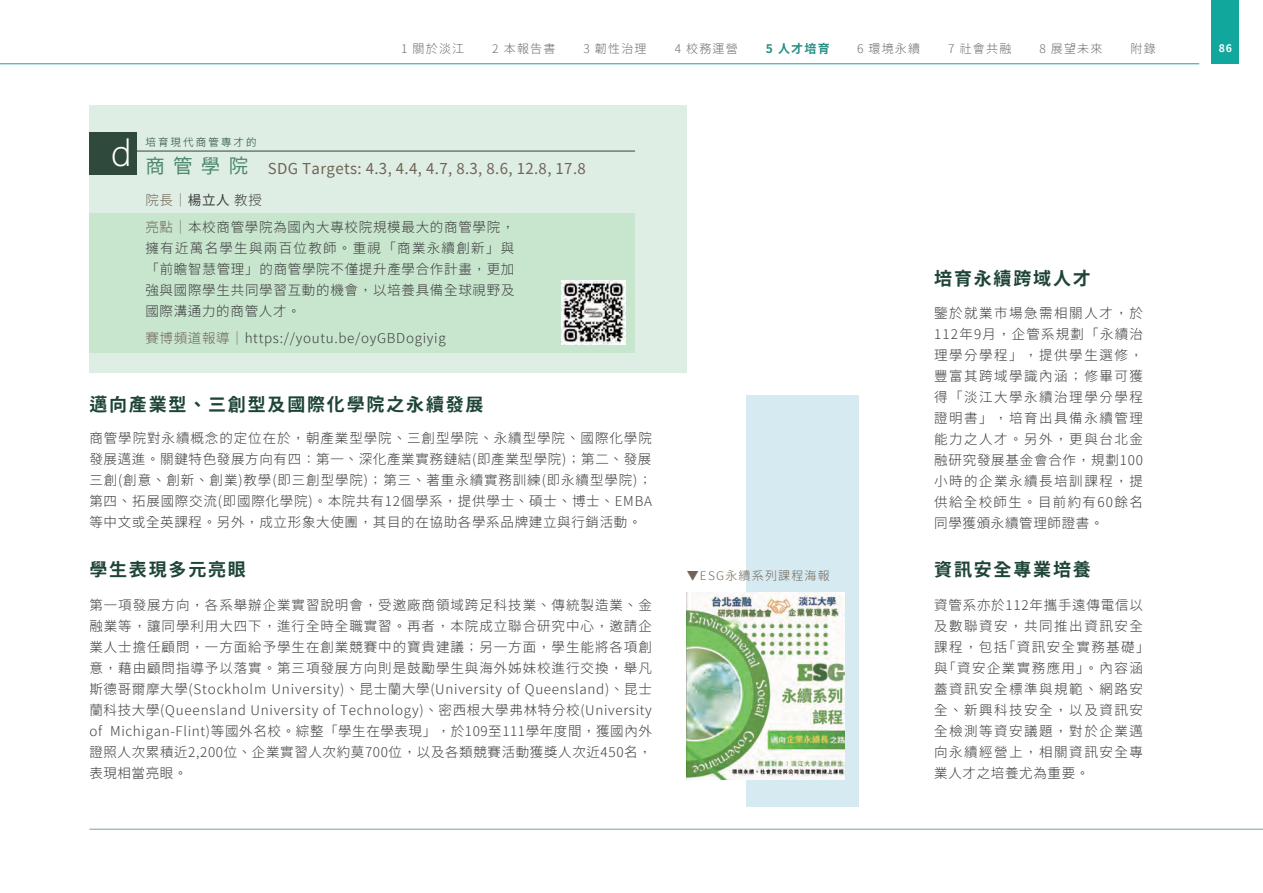
<style>
.page{position:relative;width:1263px;height:893px;background:#fff}
.page>*{position:absolute;margin:0;border:0;box-sizing:border-box;transform-origin:0 0}
.t1{font:19.5px "Taipei Sans TC Beta";color:#4c876b}
.t2{font:700 18px "Taipei Sans TC Beta";letter-spacing:.1em;color:#1e4438}
.t3{font:15px "Taipei Sans TC Beta";letter-spacing:.025em;color:#716557}
.t4{font:300 13.5px/21px "Taipei Sans TC Beta";letter-spacing:.05em;color:#3e3e3f;text-align:justify}
.t5{font:300 12px "Taipei Sans TC Beta";letter-spacing:.1em;color:#6c6d70}
.t6{font:300 12px "Taipei Sans TC Beta";letter-spacing:.1em;color:#716557}
.t7{font:700 12px "Taipei Sans TC Beta";color:#299085}
.t8{font:300 10.5px "Taipei Sans TC Beta";letter-spacing:.2em;color:#1e4438}
.t9{font:700 10.5px "Taipei Sans TC Beta";color:#fff}
.s1{color:#716557}
.s2{font-weight:400}
</style>
<div class="page">
<div style="left:746px;top:395px;width:113px;height:411px;background:#d6ebf1"></div>
<img style="left:687px;top:593px;width:157px;height:187px">
<hr style="left:0;top:63px;width:1199px;height:1px;background:#12a79d">
<div style="left:1212px;top:0;width:27px;height:64px;background:#12a79d"></div>
<div style="left:89px;top:106px;width:598px;height:267px;background:#dfeee4"></div>
<div style="left:89px;top:213px;width:546px;height:140px;background:#c8e5ce"></div>
<div style="left:89px;top:132px;width:48px;height:43px;background:#2f493d"></div>
<hr style="left:137px;top:151px;width:498px;height:1px;background:#2f493d">
<hr style="left:89px;top:829px;width:1174px;height:1px;background:#76a68e">
<img style="left:562px;top:281px;width:64px;height:64px">
<p class="t5" style="left:401px;top:42px;width:65px">1 關於淡江</p>
<p class="t5" style="left:492px;top:42px;width:65px">2 本報告書</p>
<p class="t5" style="left:583px;top:42px;width:65px">3 韌性治理</p>
<p class="t5" style="left:675px;top:42px;width:65px">4 校務運營</p>
<p class="t7" style="left:766px;top:42px;width:65px">5 人才培育</p>
<p class="t5" style="left:857px;top:42px;width:65px">6 環境永續</p>
<p class="t5" style="left:948px;top:42px;width:65px">7 社會共融</p>
<p class="t5" style="left:1039px;top:42px;width:65px">8 展望未來</p>
<p class="t5" style="left:1130px;top:42px;width:27px">附錄</p>
<p class="t9" style="left:1219px;top:42px;width:15px">86</p>
<p class="t8" style="left:145px;top:136px;width:113px">培育現代商管專才的</p>
<h1 class="t1" style="left:145px;top:155px;width:104px">商 管 學 院</h1>
<p class="t4" style="left:145px;top:187px;width:371px;line-height:27px"><span class="s1">院長｜</span><span class="s2">楊立人</span> 教授<br><span class="s1">亮點｜</span>本校商管學院為國內大專校院規模最大的商管學院，</p>
<p class="t4" style="left:145px;top:238px;width:371px">擁有近萬名學生與兩百位教師。重視「商業永續創新」與「前瞻智慧管理」的商管學院不僅提升產學合作計畫，更加強與國際學生共同學習互動的機會，以培養具備全球視野及國際溝通力的商管人才。</p>
<p class="t4" style="left:145px;top:328px;width:302px"><span class="s1">賽博頻道報導｜</span>https://youtu.be/oyGBDogiyig</p>
<p class="t3" style="left:268px;top:160px;width:320px">SDG Targets: 4.3, 4.4, 4.7, 8.3, 8.6, 12.8, 17.8</p>
<h2 class="t2" style="left:89px;top:394px;width:396px">邁向產業型、三創型及國際化學院之永續發展</h2>
<p class="t4" style="left:89px;top:428px;width:564px">商管學院對永續概念的定位在於，朝產業型學院、三創型學院、永續型學院、國際化學院發展邁進。關鍵特色發展方向有四：第一、深化產業實務鏈結(即產業型學院)；第二、發展三創(創意、創新、創業)教學(即三創型學院)；第三、著重永續實務訓練(即永續型學院)；第四、拓展國際交流(即國際化學院)。本院共有12個學系，提供學士、碩士、博士、EMBA等中文或全英課程。另外，成立形象大使團，其目的在協助各學系品牌建立與行銷活動。</p>
<h2 class="t2" style="left:89px;top:559px;width:158px">學生表現多元亮眼</h2>
<p class="t4" style="left:89px;top:595px;width:564px">第一項發展方向，各系舉辦企業實習說明會，受邀廠商領域跨足科技業、傳統製造業、金融業等，讓同學利用大四下，進行全時全職實習。再者，本院成立聯合研究中心，邀請企業人士擔任顧問，一方面給予學生在創業競賽中的寶貴建議；另一方面，學生能將各項創意，藉由顧問指導予以落實。第三項發展方向則是鼓勵學生與海外姊妹校進行交換，舉凡斯德哥爾摩大學(Stockholm University)、昆士蘭大學(University of Queensland)、昆士蘭科技大學(Queensland University of Technology)、密西根大學弗林特分校(University of Michigan-Flint)等國外名校。綜整「學生在學表現」，於109至111學年度間，獲國內外證照人次累積近2,200位、企業實習人次約莫700位，以及各類競賽活動獲獎人次近450名，表現相當亮眼。</p>
<p class="t6" style="left:687px;top:568px;width:145px">▼ESG永續系列課程海報</p>
<h2 class="t2" style="left:934px;top:268px;width:158px">培育永續跨域人才</h2>
<p class="t4" style="left:934px;top:303px;width:210px">鑒於就業市場急需相關人才，於112年9月，企管系規劃「永續治理學分學程」，提供學生選修，豐富其跨域學識內涵；修畢可獲得「淡江大學永續治理學分學程證明書」，培育出具備永續管理能力之人才。另外，更與台北金融研究發展基金會合作，規劃100小時的企業永續長培訓課程，提供給全校師生。目前約有60餘名同學獲頒永續管理師證書。</p>
<h2 class="t2" style="left:934px;top:559px;width:158px">資訊安全專業培養</h2>
<p class="t4" style="left:934px;top:595px;width:210px">資管系亦於112年攜手遠傳電信以及數聯資安，共同推出資訊安全課程，包括｢資訊安全實務基礎｣與｢資安企業實務應用｣。內容涵蓋資訊安全標準與規範、網路安全、新興科技安全，以及資訊安全檢測等資安議題，對於企業邁向永續經營上，相關資訊安全專業人才之培養尤為重要。</p>
</div>
